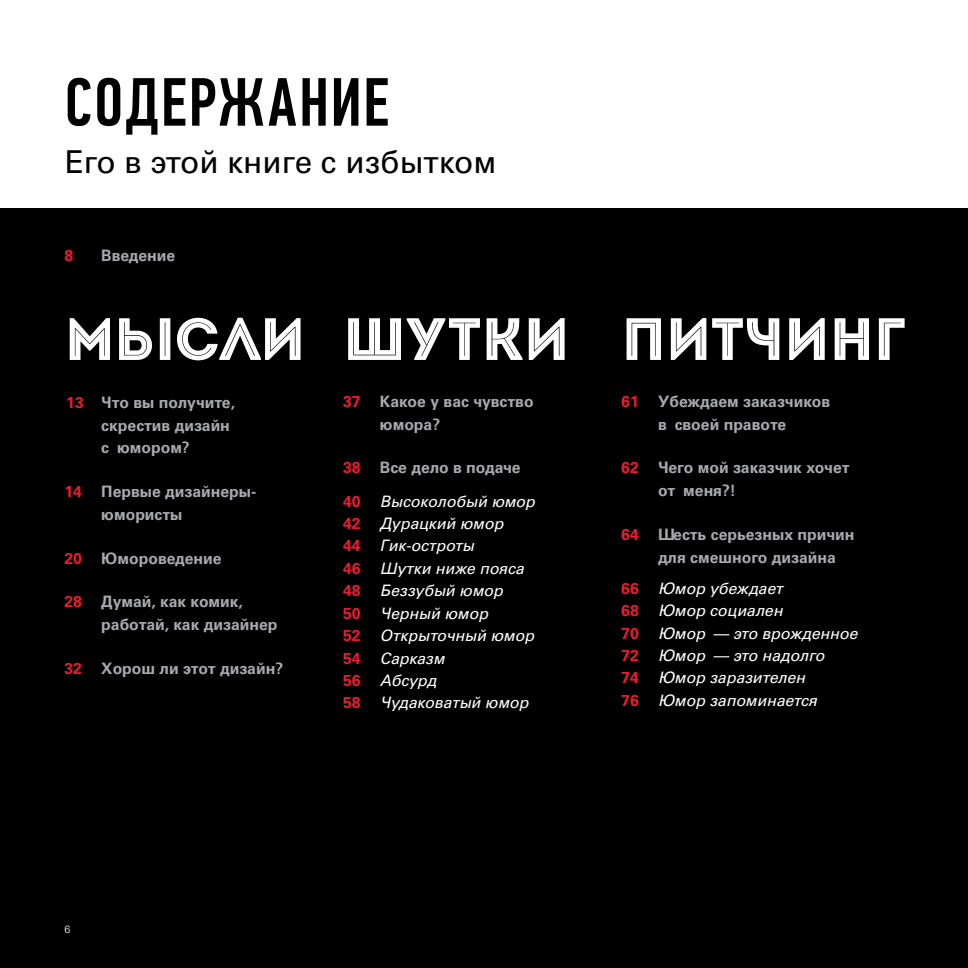
<style>
.page{position:relative;width:968px;height:968px;background:#fff}
.page>*{position:absolute;margin:0;border:0;box-sizing:border-box;transform-origin:0 0}
.t1{font:500 68.25px "PF Din Text Comp Pro";letter-spacing:.03em;color:#000}
.t2{font:59.5px "Intro Inline";letter-spacing:-.01em;color:#fff}
.t3{font:31.5px "Univers C";color:#000}
.t4{font:700 15.75px/22.8px "Univers C";color:#a7a9ac}
.t5{font:italic 15.75px/22.4px "Univers C";color:#fff}
.t6{font:700 15.75px "Univers C";color:#ed1b2f}
.t7{font:10.5px "Univers Light C";color:#fff}
.s1{color:#ed1b2f}
.s2{font-weight:700;font-style:normal;color:#ed1b2f}
.s3{font-weight:700;font-style:normal;color:#a7a9ac}
</style>
<div class="page">
<div style="left:0;top:208px;width:967px;height:759px;background:#000"></div>
<h1 class="t1" style="left:64px;top:63px;width:326px">Содержание</h1>
<h3 class="t3" style="left:64px;top:144px;width:433px">Его в этой книге с избытком</h3>
<p class="t6" style="left:64px;top:246px;width:10px">8</p>
<p class="t4" style="left:101px;top:244px;width:75px">Введение</p>
<h2 class="t2" style="left:64px;top:303px;width:843px">Мысли Шутки Питчинг</h2>
<p class="t4" style="left:101px;top:390px;width:135px;text-indent:-35px"><span class="s1">13</span> Что вы получите, скрестив дизайн с юмором?</p>
<p class="t4" style="left:101px;top:480px;width:156px;text-indent:-37px"><span class="s1">14</span> Первые дизайнеры&shy;юмористы</p>
<p class="t4" style="left:64px;top:546px;width:158px"><span class="s1">20</span> Юмороведение</p>
<p class="t4" style="left:101px;top:590px;width:178px;text-indent:-37px"><span class="s1">28</span> Думай, как комик, работай, как дизайнер</p>
<p class="t4" style="left:64px;top:656px;width:220px"><span class="s1">32</span> Хорош ли этот дизайн?</p>
<p class="t4" style="left:380px;top:389px;width:155px;text-indent:-37px"><span class="s1">37</span> Какое у вас чувство юмора?</p>
<p class="t5" style="left:343px;top:451px;width:193px;line-height:33.2px"><span class="s2">38</span> <span class="s3">Все дело в подаче<br></span><span class="s2">40</span> Высоколобый юмор</p>
<p class="t5" style="left:343px;top:512px;width:192px"><span class="s2">42</span> Дурацкий юмор<br><span class="s2">44</span> Гик-остроты<br><span class="s2">46</span> Шутки ниже пояса<br><span class="s2">48</span> Беззубый юмор<br><span class="s2">50</span> Черный юмор<br><span class="s2">52</span> Открыточный юмор<br><span class="s2">54</span> Сарказм<br><span class="s2">56</span> Абсурд<br><span class="s2">58</span> Чудаковатый юмор</p>
<p class="t7" style="left:64px;top:922px;width:7px">6</p>
<p class="t4" style="left:621px;top:389px;width:210px;text-align:center"><span class="s1">61</span> Убеждаем заказчиков в своей правоте</p>
<p class="t4" style="left:658px;top:456px;width:193px;text-indent:-37px"><span class="s1">62</span> Чего мой заказчик хочет от меня?!</p>
<p class="t4" style="left:658px;top:522px;width:198px;text-indent:-37px"><span class="s1">64</span> Шесть серьезных причин для смешного дизайна</p>
<p class="t5" style="left:621px;top:576px;width:238px"><span class="s2">66</span> Юмор убеждает<br><span class="s2">68</span> Юмор социален<br><span class="s2">70</span> Юмор — это врожденное<br><span class="s2">72</span> Юмор — это надолго<br><span class="s2">74</span> Юмор заразителен<br><span class="s2">76</span> Юмор запоминается</p>
</div>
